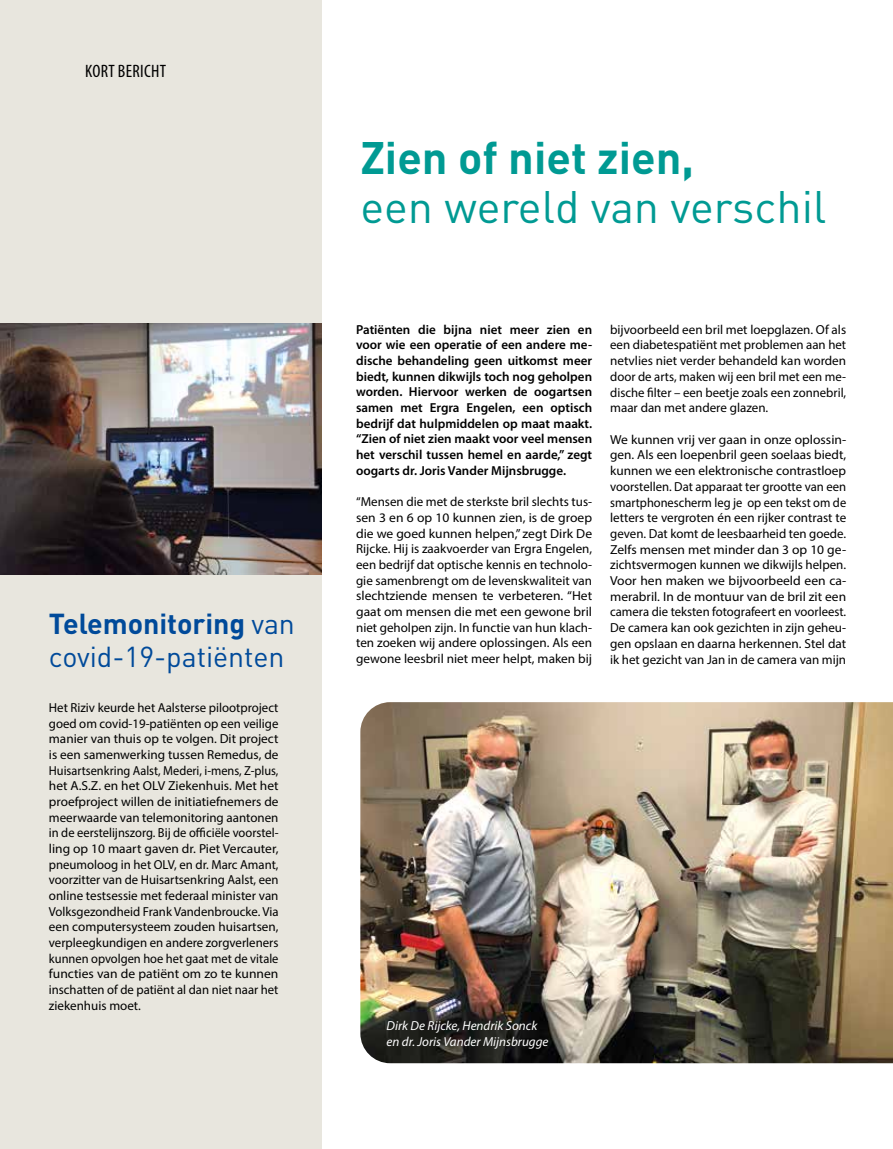
<style>
.page{position:relative;width:893px;height:1149px;background:#fff}
.page>*{position:absolute;margin:0;border:0;box-sizing:border-box;transform-origin:0 0}
.t1{font:44.85px "DIN";color:#009a93}
.t2{font:700 44.85px "DIN";color:#009a93}
.t3{font:28.5px/33px "DIN";color:#004a9a}
.t4{font:condensed 18px "Myriad Pro";letter-spacing:.02em;color:#000}
.t5{font:13.05px/15.6px "Myriad Pro";color:#000;text-align:justify}
.t6{font:13.05px/15.8px "Myriad Pro";color:#000;text-align:justify;scale:1.04 1}
.t7{font:600 13.05px/15.6px "Myriad Pro";color:#000;text-align:justify}
.t8{font:italic 13.05px/15.6px "Myriad Pro";color:#fff}
.s1{font-weight:700}
</style>
<div class="page">
<img style="left:360px;top:702px;width:533px;height:360px">
<div style="left:0;top:0;width:321px;height:1148px;background:#e8e6de"></div>
<img style="left:0;top:324px;width:321px;height:250px">
<h3 class="t4" style="left:85px;top:62px;width:83px">KORT BERICHT</h3>
<h2 class="t3" style="left:49px;top:606px;width:248px"><span class="s1">Telemonitoring</span> van covid-19-patiënten</h2>
<p class="t5" style="left:49px;top:699px;width:231px">Het Riziv keurde het Aalsterse pilootproject goed om covid-19-patiënten op een veilige manier van thuis op te volgen. Dit project is een samenwerking tussen Remedus, de Huisartsenkring Aalst, Mederi, i-mens, Z-plus, het A.S.Z. en het OLV Ziekenhuis. Met het proefproject willen de initiatiefnemers de meerwaarde van telemonitoring aantonen in de eerstelijnszorg. Bij de officiële voorstel&shy;ling op 10 maart gaven dr. Piet Vercauter, pneumoloog in het OLV, en dr. Marc Amant, voorzitter van de Huisartsenkring Aalst, een online testsessie met federaal minister van Volksgezondheid Frank Vandenbroucke. Via een computersysteem zouden huisartsen, verpleegkundigen en andere zorgverleners kunnen opvolgen hoe het gaat met de vitale functies van de patiënt om zo te kunnen inschatten of de patiënt al dan niet naar het ziekenhuis moet.</p>
<h1 class="t2" style="left:360px;top:128px;width:335px">Zien of niet zien,</h1>
<h1 class="t1" style="left:360px;top:179px;width:468px">een wereld van verschil</h1>
<p class="t7" style="left:356px;top:322px;width:238px">Patiënten die bijna niet meer zien en voor wie een operatie of een andere me&shy;dische behandeling geen uitkomst meer biedt, kunnen dikwijls toch nog geholpen worden. Hiervoor werken de oogartsen samen met Ergra Engelen, een optisch bedrijf dat hulpmiddelen op maat maakt. “Zien of niet zien maakt voor veel mensen het verschil tussen hemel en aarde,” zegt oogarts dr. Joris Vander Mijnsbrugge.</p>
<p class="t5" style="left:356px;top:493px;width:238px">“Mensen die met de sterkste bril slechts tus&shy;sen 3 en 6 op 10 kunnen zien, is de groep die we goed kunnen helpen,” zegt Dirk De Rijcke. Hij is zaakvoerder van Ergra Engelen, een bedrijf dat optische kennis en technolo&shy;gie samenbrengt om de levenskwaliteit van slechtziende mensen te verbeteren. “Het gaat om mensen die met een gewone bril niet geholpen zijn. In functie van hun klach&shy;ten zoeken wij andere oplossingen. Als een gewone leesbril niet meer helpt, maken bij</p>
<p class="t5" style="left:610px;top:321px;width:238px">bijvoorbeeld een bril met loepglazen. Of als een diabetespatiënt met problemen aan het netvlies niet verder behandeld kan worden door de arts, maken wij een bril met een me&shy;dische filter – een beetje zoals een zonnebril, maar dan met andere glazen.</p>
<p class="t6" style="left:610px;top:431px;width:228px">We kunnen vrij ver gaan in onze oplossin&shy;gen. Als een loepenbril geen soelaas biedt, kunnen we een elektronische contrastloep voorstellen. Dat apparaat ter grootte van een smartphonescherm leg je op een tekst om de letters te vergroten én een rijker contrast te geven. Dat komt de leesbaarheid ten goede.<br>Zelfs mensen met minder dan 3 op 10 ge&shy;zichtsvermogen kunnen we dikwijls helpen.<br>Voor hen maken we bijvoorbeeld een ca&shy;merabril. In de montuur van de bril zit een camera die teksten fotografeert en voorleest.<br>De camera kan ook gezichten in zijn geheu&shy;gen opslaan en daarna herkennen. Stel dat ik het gezicht van Jan in de camera van mijn</p>
<p class="t8" style="left:387px;top:1018px;width:163px">Dirk De Rijcke, Hendrik Sonck en dr. Joris Vander Mijnsbrugge</p>
</div>
